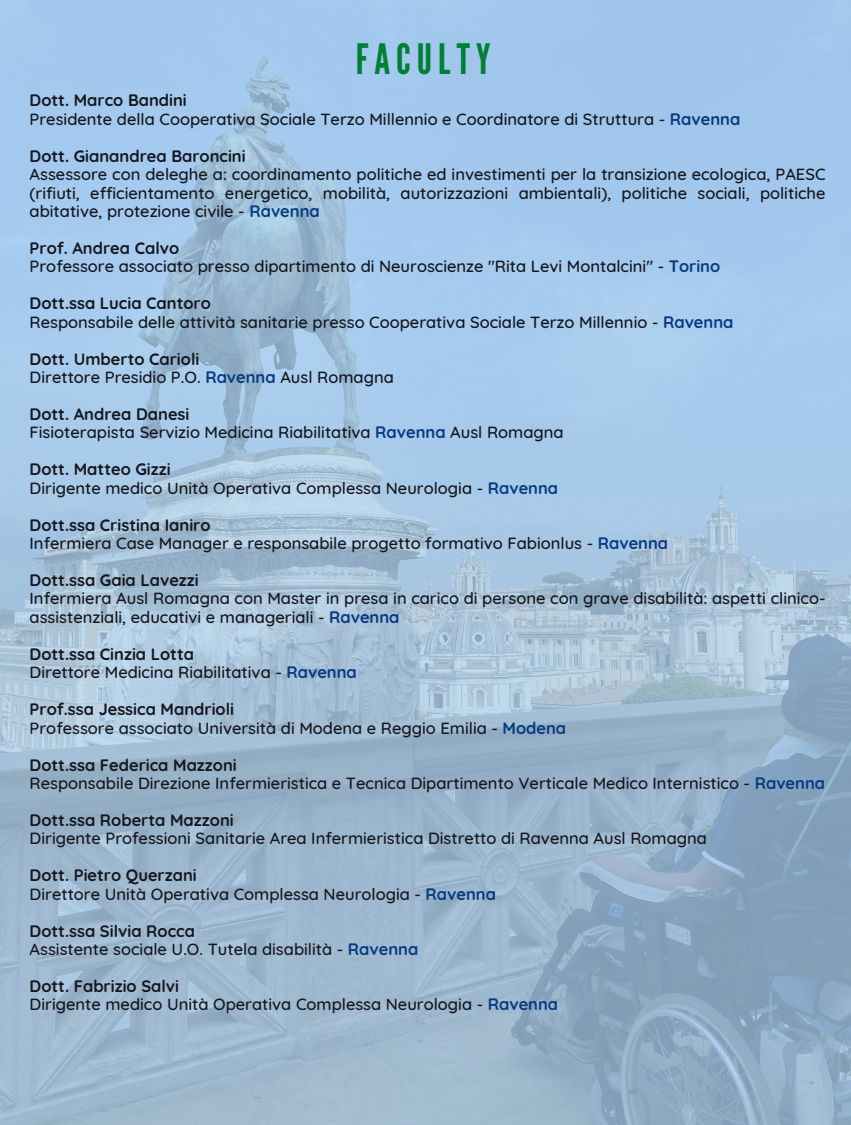
<style>
.page{position:relative;width:851px;height:1125px;background:#fff}
.page>*{position:absolute;margin:0;border:0;box-sizing:border-box;transform-origin:0 0}
.t1{font:41.82px "League Gothic";letter-spacing:.145em;color:#008037}
.t2{font:500 16.5px/18.4px "Quicksand";color:#15171e}
.t3{font:700 16.5px "Quicksand";color:#15171e}
.s1{font-weight:700}
.s2{font-weight:700;color:#063b82}
</style>
<div class="page">
<img style="left:0;top:0;width:850px;height:1125px">
<h1 class="t1" style="left:356px;top:35px;width:136px">FACULTY</h1>
<p class="t2" style="left:30px;top:91px;width:712px"><span class="s1">Dott. Marco Bandini<br></span>Presidente della Cooperativa Sociale Terzo Millennio e Coordinatore di Struttura - <span class="s2">Ravenna</span></p>
<p class="t3" style="left:30px;top:145px;width:217px">Dott. Gianandrea Baroncini</p>
<p class="t2" style="left:30px;top:165px;width:797px;text-align:justify">Assessore con deleghe a: coordinamento politiche ed investimenti per la transizione ecologica, PAESC (rifiuti, efficientamento energetico, mobilità, autorizzazioni ambientali), politiche sociali, politiche abitative, protezione civile - <span class="s2">Ravenna</span></p>
<p class="t2" style="left:30px;top:238px;width:692px"><span class="s1">Prof. Andrea Calvo<br></span>Professore associato presso dipartimento di Neuroscienze "Rita Levi Montalcini" - <span class="s2">Torino</span></p>
<p class="t2" style="left:30px;top:294px;width:705px"><span class="s1">Dott.ssa Lucia Cantoro<br></span>Responsabile delle attività sanitarie presso Cooperativa Sociale Terzo Millennio - <span class="s2">Ravenna</span></p>
<p class="t2" style="left:30px;top:349px;width:366px"><span class="s1">Dott. Umberto Carioli<br></span>Direttore Presidio P.O. <span class="s2">Ravenna</span> Ausl Romagna</p>
<p class="t2" style="left:30px;top:404px;width:535px"><span class="s1">Dott. Andrea Danesi<br></span>Fisioterapista Servizio Medicina Riabilitativa <span class="s2">Ravenna</span> Ausl Romagna</p>
<p class="t2" style="left:30px;top:460px;width:530px"><span class="s1">Dott. Matteo Gizzi<br></span>Dirigente medico Unità Operativa Complessa Neurologia - <span class="s2">Ravenna</span></p>
<p class="t2" style="left:30px;top:515px;width:640px"><span class="s1">Dott.ssa Cristina Ianiro<br></span>Infermiera Case Manager e responsabile progetto formativo Fabionlus - <span class="s2">Ravenna</span></p>
<p class="t3" style="left:30px;top:569px;width:171px">Dott.ssa Gaia Lavezzi</p>
<p class="t2" style="left:30px;top:589px;width:797px">Infermiera Ausl Romagna con Master in presa in carico di persone con grave disabilità: aspetti clinico&shy;assistenziali, educativi e manageriali - <span class="s2">Ravenna</span></p>
<p class="t2" style="left:30px;top:644px;width:329px"><span class="s1">Dott.ssa Cinzia Lotta<br></span>Direttore Medicina Riabilitativa - <span class="s2">Ravenna</span></p>
<p class="t2" style="left:30px;top:700px;width:538px"><span class="s1">Prof.ssa Jessica Mandrioli<br></span>Professore associato Università di Modena e Reggio Emilia - <span class="s2">Modena</span></p>
<p class="t2" style="left:30px;top:755px;width:797px"><span class="s1">Dott.ssa Federica Mazzoni<br></span>Responsabile Direzione Infermieristica e Tecnica Dipartimento Verticale Medico Internistico - <span class="s2">Ravenna</span></p>
<p class="t3" style="left:30px;top:809px;width:206px">Dott.ssa Roberta Mazzoni</p>
<p class="t2" style="left:30px;top:829px;width:679px">Dirigente Professioni Sanitarie Area Infermieristica Distretto di Ravenna Ausl Romagna</p>
<p class="t2" style="left:30px;top:866px;width:468px"><span class="s1">Dott. Pietro Querzani<br></span>Direttore Unità Operativa Complessa Neurologia - <span class="s2">Ravenna</span></p>
<p class="t2" style="left:30px;top:921px;width:390px"><span class="s1">Dott.ssa Silvia Rocca<br></span>Assistente sociale U.O. Tutela disabilità - <span class="s2">Ravenna</span></p>
<p class="t2" style="left:30px;top:976px;width:530px"><span class="s1">Dott. Fabrizio Salvi<br></span>Dirigente medico Unità Operativa Complessa Neurologia - <span class="s2">Ravenna</span></p>
</div>
